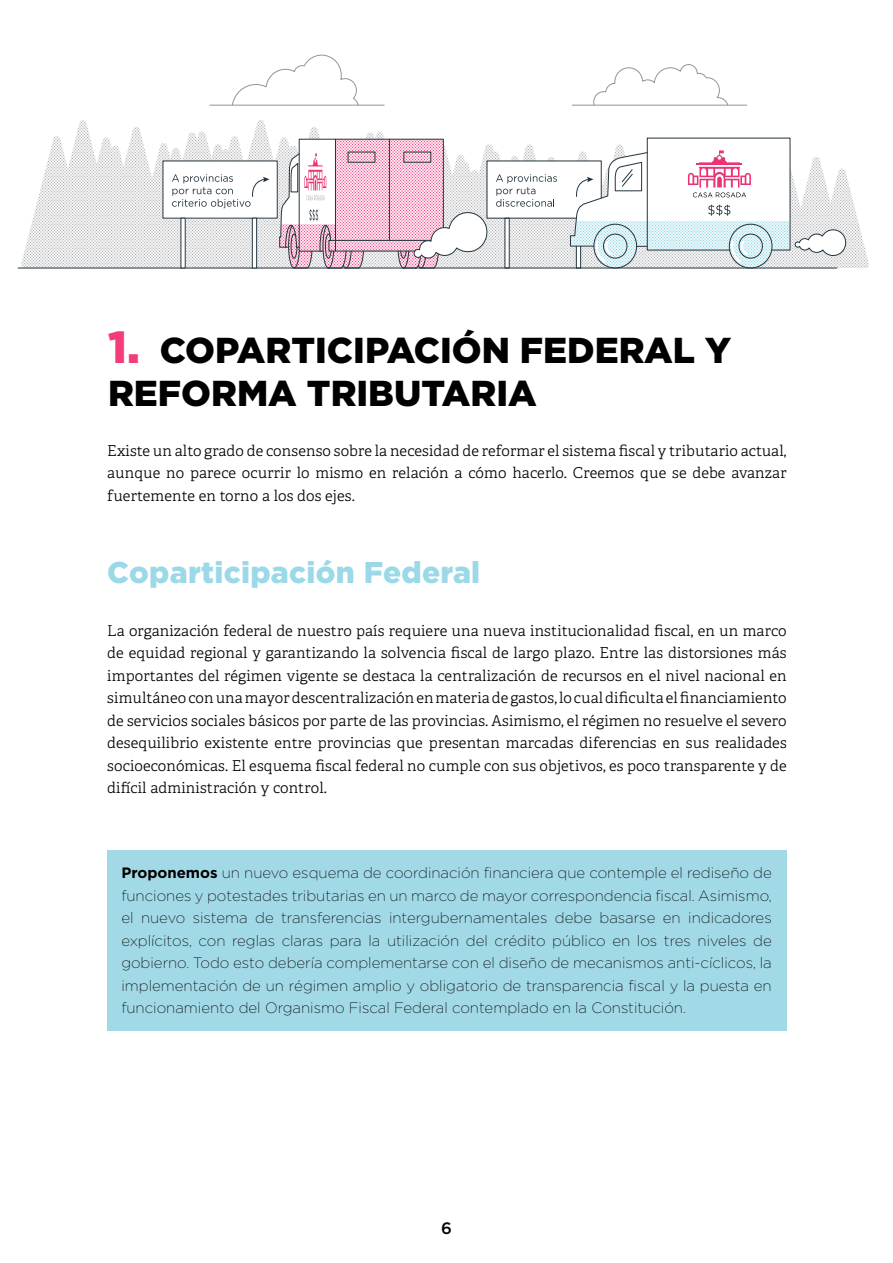
<style>
.page{position:relative;width:893px;height:1263px;background:#fff}
.page>*{position:absolute;margin:0;border:0;box-sizing:border-box;transform-origin:0 0}
.t1{font:900 36px/43.2px "Gotham HTF";color:#000}
.t2{font:900 30px "Gotham HTF";letter-spacing:.01em;color:#9bd9e8}
.t3{font:500 16.5px "Gotham HTF";color:#000}
.t4{font:300 15px/22.5px "Adelle";letter-spacing:.01em;color:#000;text-align:justify}
.t5{font:200 15px/22.5px "Gotham HTF";color:#000;text-align:justify}
.s1{font-size:45px;color:#f43c7d}
.s2{font-weight:700}
</style>
<div class="page">
<div style="left:107px;top:850px;width:680px;height:181px;background:#a2d9e7"></div>
<svg style="left:21px;top:120px;width:848px;height:148px"></svg>
<hr style="left:18px;top:268px;width:819px;height:1px;background:#23353e">
<div style="left:163px;top:161px;width:114px;height:57px;background:#fff"></div>
<svg style="left:172px;top:174px;width:97px;height:34px"></svg>
<hr style="left:181px;top:218px;width:4px;height:50px;background:#fff">
<div style="left:181px;top:218px;width:5px;height:50px;border:1px solid #23353e"></div>
<div style="left:252px;top:218px;width:5px;height:50px;background:#fff"></div>
<div style="left:252px;top:218px;width:5px;height:50px;border:1px solid #23353e"></div>
<hr style="left:210px;top:105px;width:174px;height:1px;background:#939598">
<svg style="left:231px;top:54px;width:128px;height:52px"></svg>
<hr style="left:572px;top:105px;width:175px;height:1px;background:#939598">
<svg style="left:593px;top:64px;width:136px;height:42px"></svg>
<svg style="left:279px;top:137px;width:567px;height:132px"></svg>
<h1 class="t1" style="left:108px;top:328px;width:625px"><span class="s1">1.</span> COPARTICIPACIÓN FEDERAL Y<br>REFORMA TRIBUTARIA</h1>
<p class="t4" style="left:107px;top:439px;width:681px">Existe un alto grado de consenso sobre la necesidad de reformar el sistema fiscal y tributario actual, aunque no parece ocurrir lo mismo en relación a cómo hacerlo. Creemos que se debe avanzar fuertemente en torno a los dos ejes.</p>
<h2 class="t2" style="left:107px;top:555px;width:374px">Coparticipación Federal</h2>
<p class="t4" style="left:107px;top:619px;width:681px">La organización federal de nuestro país requiere una nueva institucionalidad fiscal, en un marco de equidad regional y garantizando la solvencia fiscal de largo plazo. Entre las distorsiones más importantes del régimen vigente se destaca la centralización de recursos en el nivel nacional en simultáneo con una mayor descentralización en materia de gastos, lo cual dificulta el financiamiento de servicios sociales básicos por parte de las provincias. Asimismo, el régimen no resuelve el severo desequilibrio existente entre provincias que presentan marcadas diferencias en sus realidades socioeconómicas. El esquema fiscal federal no cumple con sus objetivos, es poco transparente y de difícil administración y control.</p>
<p class="t5" style="left:121px;top:861px;width:652px"><span class="s2">Proponemos</span> un nuevo esquema de coordinación financiera que contemple el rediseño de funciones y potestades tributarias en un marco de mayor correspondencia fiscal. Asimismo, el nuevo sistema de transferencias intergubernamentales debe basarse en indicadores explícitos, con reglas claras para la utilización del crédito público en los tres niveles de gobierno. Todo esto debería complementarse con el diseño de mecanismos anti-cíclicos, la implementación de un régimen amplio y obligatorio de transparencia fiscal y la puesta en funcionamiento del Organismo Fiscal Federal contemplado en la Constitución.</p>
<p class="t3" style="left:441px;top:1219px;width:12px">6</p>
</div>
